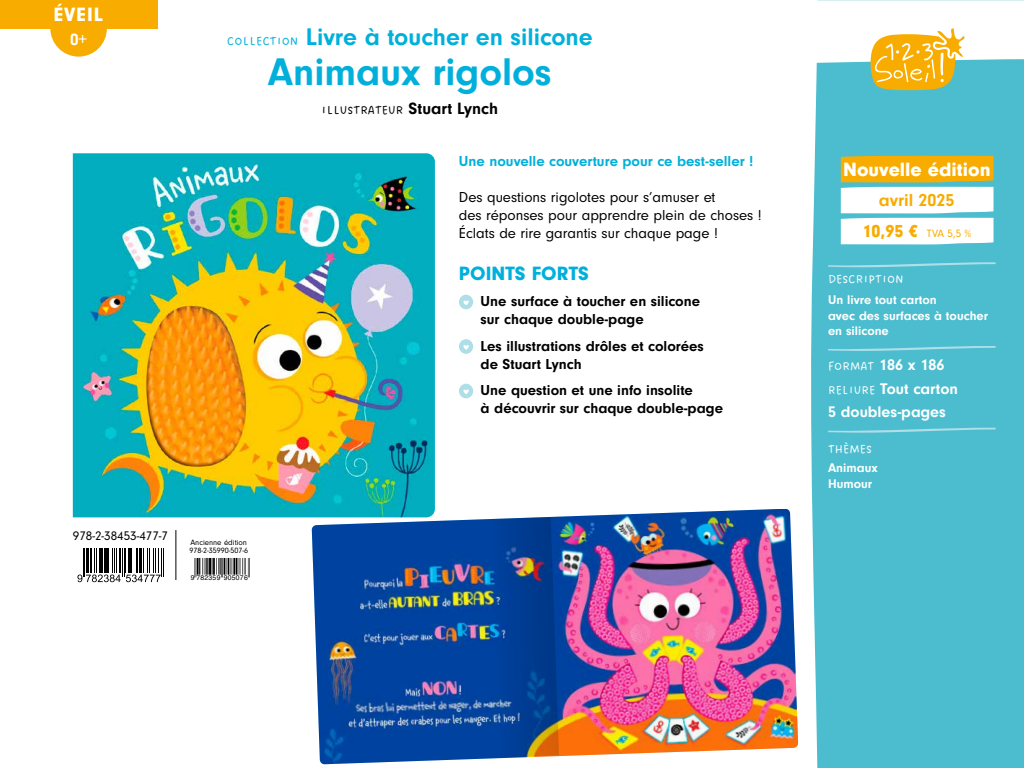
<style>
.page{position:relative;width:1024px;height:768px;background:#fff}
.page>*{position:absolute;margin:0;border:0;box-sizing:border-box;transform-origin:0 0}
.t1{font:700 40px "Neuzeit Gro";color:#00b0db}
.t2{font:700 25px "Neuzeit Gro";color:#00b0db}
.t3{font:900 20px "Neuzeit Gro";color:#fff}
.t4{font:900 20px "Neuzeit Gro";color:#00b0db}
.t5{font:700 18px "Neuzeit Gro";color:#f8ac00}
.t6{font:700 17px "Neuzeit Gro";color:#fff}
.t7{font:700 16px/23.5px "Neuzeit Gro";color:#fff}
.t8{font:700 15px/18px "Neuzeit Gro";color:#000}
.t9{font:15px/18px "Neuzeit Gro";color:#000}
.t10{font:700 15px "Neuzeit Gro";color:#00b0db}
.t11{font:700 13px/15.6px "Neuzeit Gro";color:#fff}
.t12{font:13px "Dreaming Outloud Sans";color:#000}
.t13{font:13px "Neuzeit Gro";color:#000}
.t14{font:13px "Dreaming Outloud Sans";color:#fff}
.t15{font:11px "Neuzeit Gro";color:#f8ac00}
.t16{font:8px/8px "Neuzeit Gro";color:#000}
.t17{font:6.8px "Helvetica";letter-spacing:.04em;color:#000}
.t18{font:4.8px "Helvetica";color:#000}
.s1{font-family:"Dreaming Outloud Sans";font-weight:400;font-size:13px}
.s2{font-family:"Neuzeit Gro";font-weight:700;font-size:17px}
.s3{font-weight:900;font-size:18px}
</style>
<div class="page">
<div style="left:811px;top:72px;width:213px;height:696px;background:#4bbdcf"></div>
<svg style="left:0;top:0;width:1024px;height:72px"></svg>
<svg style="left:871px;top:28px;width:94px;height:62px"></svg>
<img style="left:73px;top:153px;width:362px;height:364px">
<img style="left:312px;top:509px;width:486px;height:255px">
<img style="left:469px;top:517px;width:90px;height:241px">
<svg style="left:77px;top:549px;width:87px;height:33px"></svg>
<hr style="left:175px;top:530px;width:1px;height:50px;background:#000">
<svg style="left:195px;top:558px;width:55px;height:19px"></svg>
<div style="left:459px;top:295px;width:14px;height:14px;background:#aedee7;border-radius:50%"></div>
<svg style="left:463px;top:300px;width:6px;height:5px"></svg>
<div style="left:459px;top:339px;width:14px;height:15px;background:#aedee7;border-radius:50%"></div>
<svg style="left:463px;top:345px;width:6px;height:5px"></svg>
<div style="left:459px;top:384px;width:14px;height:14px;background:#aedee7;border-radius:50%"></div>
<svg style="left:463px;top:389px;width:6px;height:5px"></svg>
<svg style="left:828px;top:262px;width:168px;height:5px"></svg>
<svg style="left:828px;top:346px;width:168px;height:5px"></svg>
<svg style="left:828px;top:427px;width:168px;height:6px"></svg>
<svg style="left:841px;top:156px;width:153px;height:88px"></svg>
<div style="left:0;top:0;width:157px;height:28px;background:#f8ac00"></div>
<svg style="left:50px;top:28px;width:57px;height:29px"></svg>
<h3 class="t3" style="left:54px;top:3px;width:51px">ÉVEIL</h3>
<p class="t6" style="left:70px;top:30px;width:18px">0+</p>
<h2 class="t2" style="left:227px;top:23px;width:367px"><span class="s1">COLLECTION</span> Livre à toucher en silicone</h2>
<h1 class="t1" style="left:268px;top:50px;width:285px">Animaux rigolos</h1>
<p class="t12" style="left:321px;top:103px;width:178px">ILLUSTRATEUR <span class="s2">Stuart Lynch</span></p>
<p class="t10" style="left:459px;top:152px;width:296px">Une nouvelle couverture pour ce best-seller !</p>
<p class="t9" style="left:459px;top:188px;width:304px">Des questions rigolotes pour s’amuser et<br>des réponses pour apprendre plein de choses !<br>Éclats de rire garantis sur chaque page !</p>
<h3 class="t4" style="left:459px;top:262px;width:132px">POINTS FORTS</h3>
<p class="t8" style="left:481px;top:293px;width:221px">Une surface à toucher en silicone sur chaque double-page</p>
<p class="t8" style="left:481px;top:337px;width:225px">Les illustrations drôles et colorées de Stuart Lynch</p>
<p class="t8" style="left:481px;top:382px;width:244px">Une question et une info insolite<br>à découvrir sur chaque double-page</p>
<p class="t13" style="left:73px;top:529px;width:97px">978-2-38453-477-7</p>
<p class="t16" style="left:189px;top:538px;width:60px">Ancienne édition<br>978-2-35990-507-6</p>
<p class="t17" style="left:191px;top:573px;width:59px">9 782359 905076</p>
<p class="t18" style="left:194px;top:545px;width:55px">ISBN 978-2-35990-507-6</p>
<h3 class="t3" style="left:843px;top:158px;width:149px">Nouvelle édition</h3>
<p class="t5" style="left:879px;top:190px;width:77px">avril 2025</p>
<p class="t15" style="left:862px;top:228px;width:110px"><span class="s3">10,95 €</span> TVA 5,5 %</p>
<p class="t14" style="left:828px;top:272px;width:77px">DESCRIPTION</p>
<p class="t11" style="left:828px;top:292px;width:162px">Un livre tout carton<br>avec des surfaces à toucher en silicone</p>
<p class="t7" style="left:828px;top:353px;width:131px"><span class="s1">FORMAT</span> 186 x 186<br><span class="s1">RELIURE</span> Tout carton<br>5 doubles-pages</p>
<p class="t14" style="left:828px;top:441px;width:45px">THÈMES</p>
<p class="t11" style="left:828px;top:460px;width:51px">Animaux<br>Humour</p>
</div>
